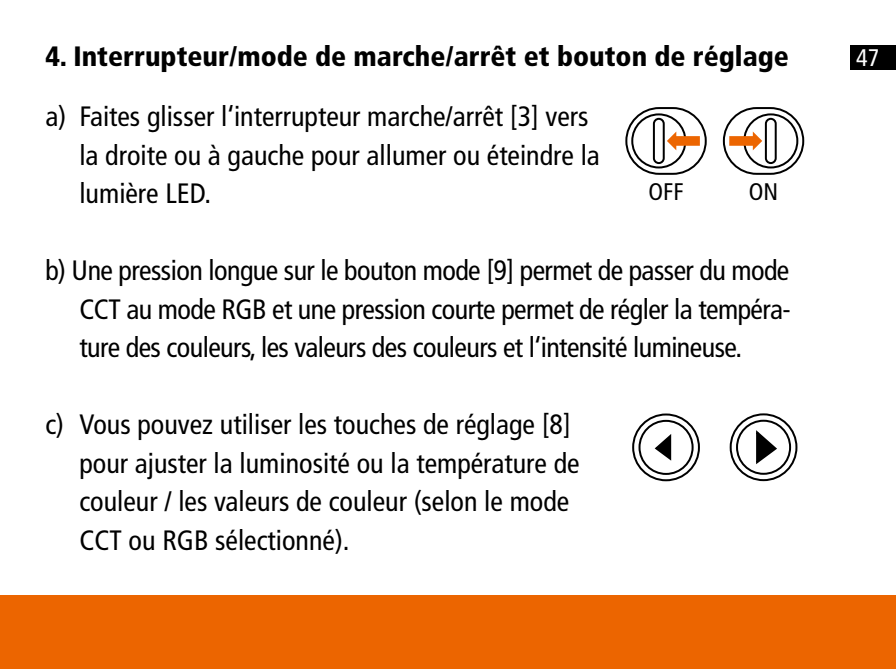
<style>
.page{position:relative;width:896px;height:669px;background:#fff}
.page>*{position:absolute;margin:0;border:0;box-sizing:border-box;transform-origin:0 0}
.t1{font:condensed 28px/38.4px "Frutiger LT";color:#000}
.t2{font:900 condensed 28px "Frutiger LT";color:#000}
.t3{font:condensed 24px "Frutiger LT";color:#000}
.t4{font:condensed 24px "Frutiger LT";color:#fff}
</style>
<div class="page">
<div style="left:850px;top:45px;width:46px;height:24px;background:#000"></div>
<div style="left:0;top:595px;width:896px;height:74px;background:#ec6500"></div>
<svg style="left:625px;top:107px;width:82px;height:68px"></svg>
<svg style="left:722px;top:107px;width:83px;height:68px"></svg>
<svg style="left:632px;top:413px;width:68px;height:69px"></svg>
<svg style="left:729px;top:413px;width:69px;height:69px"></svg>
<p class="t2" style="left:45px;top:40px;width:745px">4. Interrupteur/mode de marche/arrêt et bouton de réglage</p>
<p class="t4" style="left:856px;top:43px;width:25px">47</p>
<p class="t1" style="left:79px;top:98px;width:522px;text-indent:-34px">a) Faites glisser l‘interrupteur marche/arrêt [3] vers la droite ou à gauche pour allumer ou éteindre la lumière LED.</p>
<p class="t3" style="left:648px;top:178px;width:37px">OFF</p>
<p class="t3" style="left:749px;top:178px;width:31px">ON</p>
<p class="t1" style="left:79px;top:252px;width:713px;text-align:justify;text-indent:-34px">b) Une pression longue sur le bouton mode [9] permet de passer du mode CCT au mode RGB et une pression courte permet de régler la tempéra&shy;ture des couleurs, les valeurs des couleurs et l‘intensité lumineuse.</p>
<p class="t1" style="left:79px;top:406px;width:502px;text-indent:-34px">c) Vous pouvez utiliser les touches de réglage [8] pour ajuster la luminosité ou la température de couleur / les valeurs de couleur (selon le mode CCT ou RGB sélectionné).</p>
</div>
